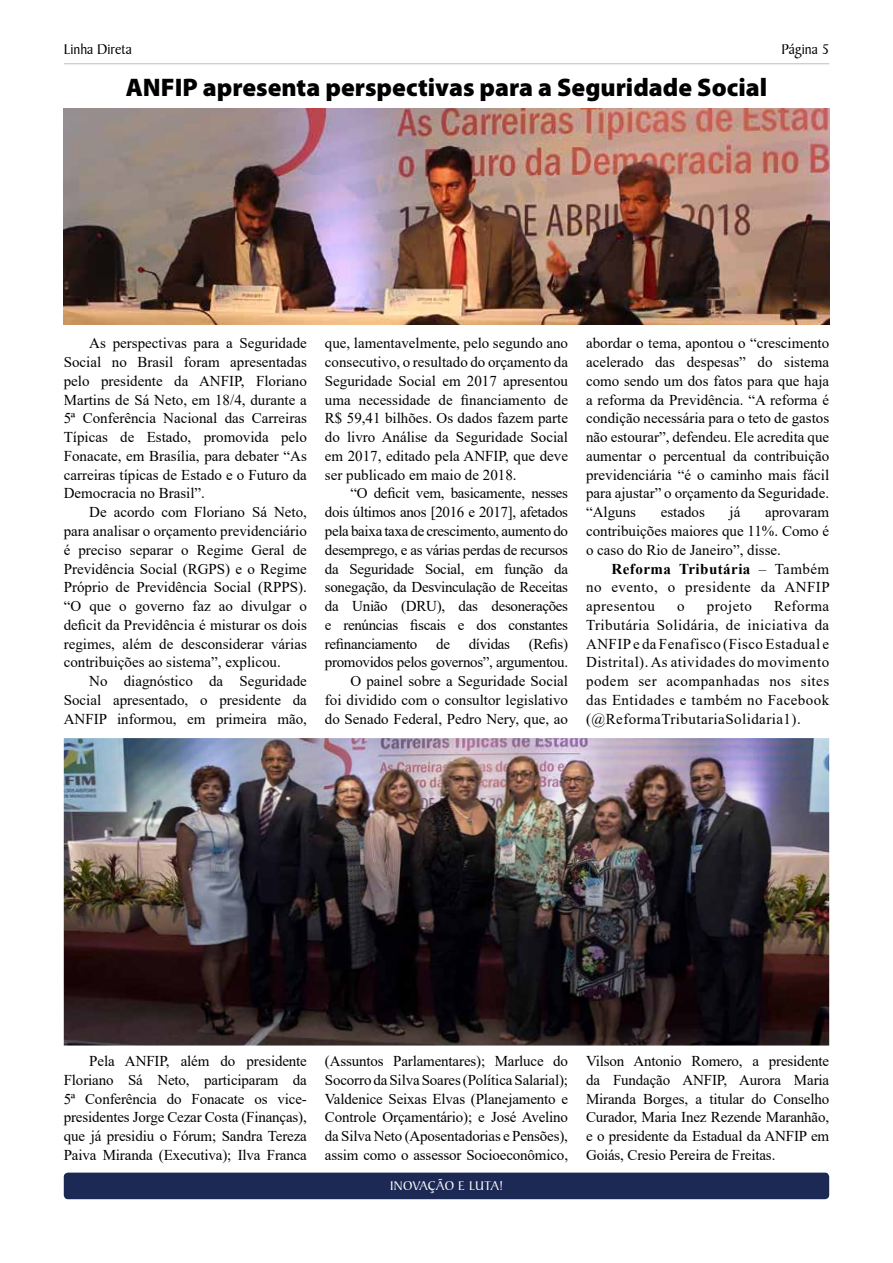
<style>
.page{position:relative;width:893px;height:1263px;background:#fff}
.page>*{position:absolute;margin:0;border:0;box-sizing:border-box;transform-origin:0 0}
.t1{font:900 25.5px "Myriad Pro";color:#000}
.t2{font:15px/18.8px "Times New Roman";color:#000;text-align:justify}
.t3{font:15px/18.8px "Times New Roman";letter-spacing:-.02em;color:#000;text-align:right}
.t4{font:15px "Baker Signet BT";color:#000}
.t5{font:15px "Times New Roman";letter-spacing:.03em;color:#000}
.t6{font:13.5px "Baker Signet BT";letter-spacing:.025em;color:#fff}
.s1{font-weight:700}
</style>
<div class="page">
<hr style="left:64px;top:63px;width:765px;height:1px;background:#bcbec0">
<div style="left:64px;top:1172px;width:765px;height:27px;background:#1c2954;border-radius:4px"></div>
<img style="left:64px;top:738px;width:765px;height:307px">
<img style="left:64px;top:108px;width:765px;height:216px">
<p class="t4" style="left:64px;top:40px;width:70px">Linha Direta</p>
<p class="t4" style="left:781px;top:41px;width:50px">Página 5</p>
<h1 class="t1" style="left:126px;top:73px;width:643px">ANFIP apresenta perspectivas para a Seguridade Social</h1>
<p class="t2" style="left:64px;top:334px;width:245px;text-indent:26px">As perspectivas para a Seguridade Social no Brasil foram apresentadas pelo presidente da ANFIP, Floriano Martins de Sá Neto, em 18/4, durante a 5ª Conferência Nacional das Carreiras Típicas de Estado, promovida pelo Fonacate, em Brasília, para debater “As carreiras típicas de Estado e o Futuro da Democracia no Brasil”.</p>
<p class="t2" style="left:64px;top:502px;width:245px;text-indent:26px">De acordo com Floriano Sá Neto, para analisar o orçamento previdenciário é preciso separar o Regime Geral de Previdência Social (RGPS) e o Regime Próprio de Previdência Social (RPPS). “O que o governo faz ao divulgar o deficit da Previdência é misturar os dois regimes, além de desconsiderar várias contribuições ao sistema”, explicou.</p>
<p class="t2" style="left:64px;top:671px;width:245px;text-indent:26px">No diagnóstico da Seguridade Social apresentado, o presidente da ANFIP informou, em primeira mão,</p>
<p class="t2" style="left:325px;top:334px;width:245px">que, lamentavelmente, pelo segundo ano consecutivo, o resultado do orçamento da Seguridade Social em 2017 apresentou uma necessidade de financiamento de R$ 59,41 bilhões. Os dados fazem parte do livro Análise da Seguridade Social em 2017, editado pela ANFIP, que deve ser publicado em maio de 2018.</p>
<p class="t3" style="left:325px;top:484px;width:245px">“O deficit vem, basicamente, nesses dois últimos anos [2016 e 2017], afetados pela baixa taxa de crescimento, aumento do desemprego, e as várias perdas de recursos da Seguridade Social, em função da sonegação, da Desvinculação de Receitas da União (DRU), das desonerações e renúncias fiscais e dos constantes refinanciamento de dívidas (Refis) promovidos pelos governos”, argumentou.<br>O painel sobre a Seguridade Social<br>foi dividido com o consultor legislativo do Senado Federal, Pedro Nery, que, ao</p>
<p class="t2" style="left:586px;top:334px;width:245px">abordar o tema, apontou o “crescimento acelerado das despesas” do sistema como sendo um dos fatos para que haja a reforma da Previdência. “A reforma é condição necessária para o teto de gastos não estourar”, defendeu. Ele acredita que aumentar o percentual da contribuição previdenciária “é o caminho mais fácil para ajustar” o orçamento da Seguridade. “Alguns</p>
<p class="t2" style="left:661px;top:502px;width:46px">estados</p>
<p class="t2" style="left:730px;top:502px;width:12px">já</p>
<p class="t2" style="left:586px;top:502px;width:245px;text-indent:179px">aprovaram contribuições maiores que 11%. Como é o caso do Rio de Janeiro”, disse.</p>
<p class="t2" style="left:586px;top:559px;width:245px;text-indent:26px"><span class="s1">Reforma Tributária</span> – Também no evento, o presidente da ANFIP apresentou</p>
<p class="t2" style="left:677px;top:596px;width:9px">o</p>
<p class="t5" style="left:707px;top:595px;width:47px">projeto</p>
<p class="t2" style="left:586px;top:596px;width:245px;text-indent:188px">Reforma Tributária Solidária, de iniciativa da ANFIP e da Fenafisco (Fisco Estadual e Distrital). As atividades do movimento podem ser acompanhadas nos sites das Entidades e também no Facebook (@ReformaTributariaSolidaria1).</p>
<p class="t2" style="left:64px;top:1051px;width:245px;text-indent:26px">Pela ANFIP, além do presidente Floriano Sá Neto, participaram da 5ª Conferência do Fonacate os vice&shy;presidentes Jorge Cezar Costa (Finanças), que já presidiu o Fórum; Sandra Tereza Paiva Miranda (Executiva); Ilva Franca</p>
<p class="t2" style="left:325px;top:1051px;width:245px">(Assuntos Parlamentares); Marluce do Socorro da Silva Soares (Política Salarial); Valdenice Seixas Elvas (Planejamento e Controle Orçamentário); e José Avelino da Silva Neto (Aposentadorias e Pensões), assim como o assessor Socioeconômico,</p>
<p class="t2" style="left:586px;top:1051px;width:245px">Vilson Antonio Romero, a presidente da Fundação ANFIP, Aurora Maria Miranda Borges, a titular do Conselho Curador, Maria Inez Rezende Maranhão, e o presidente da Estadual da ANFIP em Goiás, Cresio Pereira de Freitas.</p>
<p class="t6" style="left:390px;top:1178px;width:114px">INOVAÇÃO E LUTA!</p>
</div>
